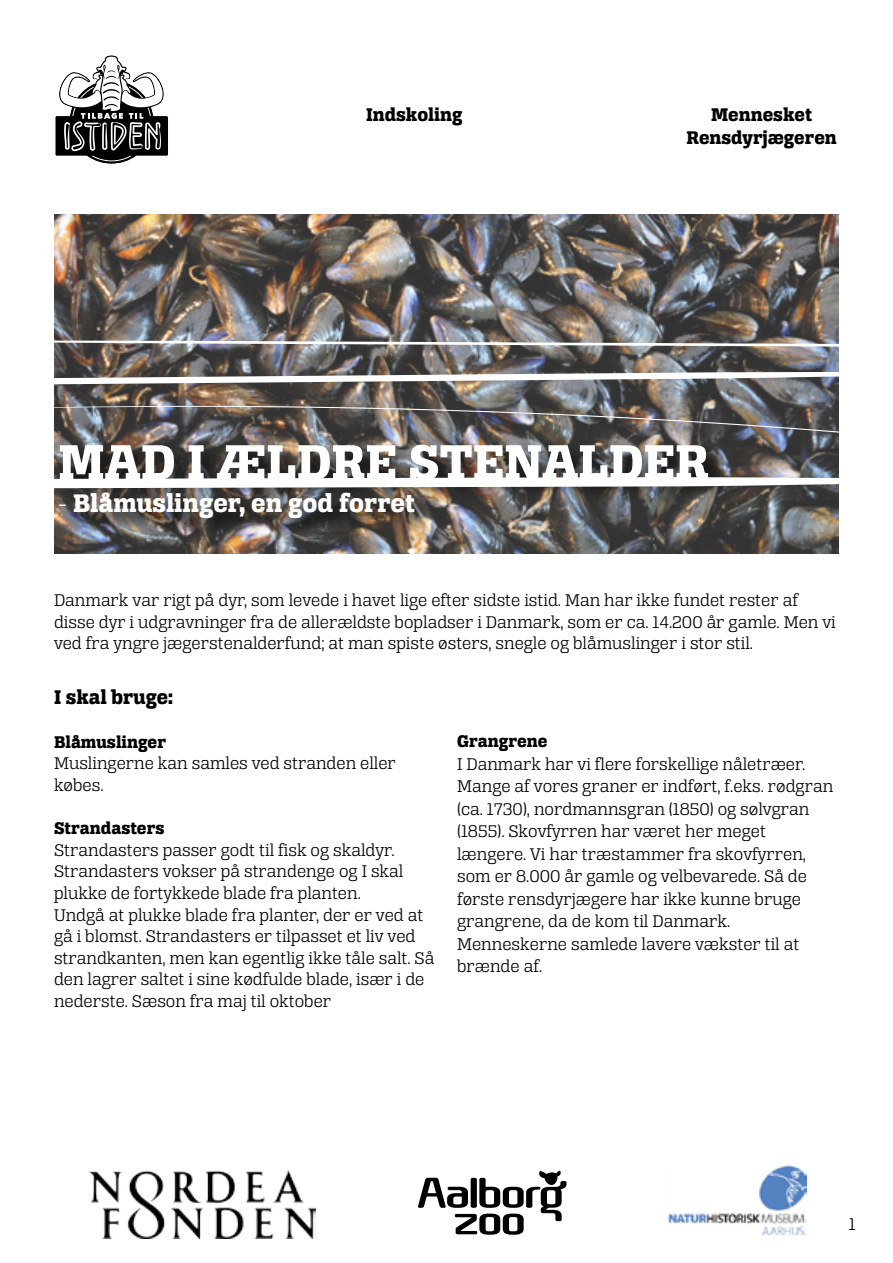
<style>
.page{position:relative;width:893px;height:1263px;background:#fff}
.page>*{position:absolute;margin:0;border:0;box-sizing:border-box;transform-origin:0 0}
.t1{font:52.5px "Alianza Slab 800";color:#fff}
.t2{font:27px "Alianza Slab 800";color:#fff}
.t3{font:21px "Alianza Slab 800";color:#000}
.t4{font:19.5px/23.4px "Alianza Slab 800";color:#000;text-align:center}
.t5{font:18px/21.6px "Alianza Slab 300";color:#000}
.t6{font:18px "Alianza Slab 800";color:#000}
.s1{font-family:"Alianza Slab 300"}
</style>
<div class="page">
<svg style="left:55px;top:55px;width:113px;height:109px"></svg>
<svg style="left:418px;top:1170px;width:149px;height:65px"></svg>
<img style="left:89px;top:1170px;width:227px;height:69px">
<img style="left:669px;top:1166px;width:138px;height:69px">
<img style="left:54px;top:215px;width:785px;height:338px">
<div style="left:56px;top:441px;width:675px;height:99px;background:#000;opacity:.75"></div>
<svg style="left:54px;top:372px;width:785px;height:12px"></svg>
<img style="left:54px;top:406px;width:785px;height:38px">
<svg style="left:54px;top:477px;width:785px;height:11px"></svg>
<img style="left:54px;top:340px;width:785px;height:7px">
<p class="t4" style="left:366px;top:103px;width:98px">Indskoling</p>
<p class="t4" style="left:686px;top:103px;width:152px">Mennesket<br>Rensdyrjægeren</p>
<h1 class="t1" style="left:58px;top:432px;width:652px">MAD I ÆLDRE STENALDER</h1>
<h2 class="t2" style="left:58px;top:487px;width:358px"><span class="s1">-</span> Blåmuslinger, en god forret</h2>
<p class="t5" style="left:54px;top:589px;width:783px">Danmark var rigt på dyr, som levede i havet lige efter sidste istid. Man har ikke fundet rester af disse dyr i udgravninger fra de allerældste bopladser i Danmark, som er ca. 14.200 år gamle. Men vi ved fra yngre jægerstenalderfund; at man spiste østers, snegle og blåmuslinger i stor stil.</p>
<p class="t3" style="left:54px;top:685px;width:120px">I skal bruge:</p>
<p class="t6" style="left:54px;top:731px;width:114px">Blåmuslinger</p>
<p class="t5" style="left:54px;top:752px;width:343px">Muslingerne kan samles ved stranden eller købes.</p>
<p class="t6" style="left:54px;top:818px;width:112px">Strandasters</p>
<p class="t5" style="left:54px;top:839px;width:382px">Strandasters passer godt til fisk og skaldyr.<br>Strandasters vokser på strandenge og I skal plukke de fortykkede blade fra planten.<br>Undgå at plukke blade fra planter, der er ved at gå i blomst. Strandasters er tilpasset et liv ved strandkanten, men kan egentlig ikke tåle salt. Så den lagrer saltet i sine kødfulde blade, især i de nederste. Sæson fra maj til oktober</p>
<p class="t6" style="left:457px;top:731px;width:92px">Grangrene</p>
<p class="t5" style="left:457px;top:753px;width:378px;line-height:22.5px">I Danmark har vi flere forskellige nåletræer.<br>Mange af vores graner er indført, f.eks. rødgran (ca. 1730), nordmannsgran (1850) og sølvgran (1855). Skovfyrren har været her meget længere. Vi har træstammer fra skovfyrren, som er 8.000 år gamle og velbevarede. Så de første rensdyrjægere har ikke kunne bruge grangrene, da de kom til Danmark.<br>Menneskerne samlede lavere vækster til at brænde af.</p>
<p class="t5" style="left:849px;top:1213px;width:8px">1</p>
</div>
